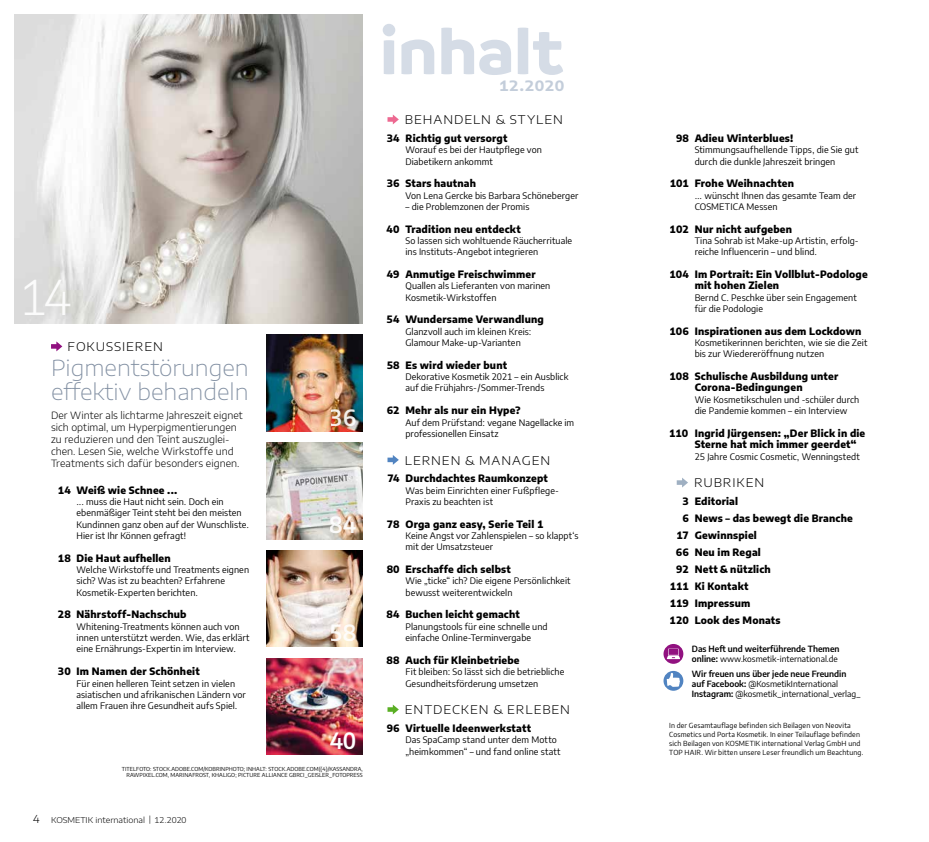
<style>
.page{position:relative;width:929px;height:842px;background:#fff}
.page>*{position:absolute;margin:0;border:0;box-sizing:border-box;transform-origin:0 0}
.t1{font:300 48px "Encode Sans";color:#fff}
.t2{font:200 22px/24px "Encode Sans Expanded";color:#818fa2}
.t3{font:600 22px "Encode Sans";letter-spacing:-.02em;color:#fff}
.t4{font:700 14px "Encode Sans Expanded";letter-spacing:.025em;color:#c3cdda}
.t5{font:300 12px "Encode Sans Expanded";letter-spacing:.075em;color:#000}
.t6{font:800 10px/11.3px "Encode Sans";letter-spacing:.015em;color:#000}
.t7{font:300 10px/12px "Encode Sans Semi Expanded";letter-spacing:.005em;color:#000}
.t8{font:9px/11.3px "Encode Sans";letter-spacing:.01em;color:#000}
.t9{font:600 8.4px/10px "Encode Sans";color:#000}
.t10{font:300 8px "Encode Sans Expanded";color:#000}
.t11{font:7px/8.8px "Encode Sans";letter-spacing:.02em;color:#000}
.t12{font:5.5px/6.5px "Encode Sans";letter-spacing:.015em;color:#000;text-align:right}
.s1{font-family:"Encode Sans Semi Expanded";font-size:11px}
.s2{font-weight:400}
</style>
<div class="page">
<img style="left:266px;top:334px;width:97px;height:97px">
<img style="left:266px;top:442px;width:97px;height:97px">
<img style="left:266px;top:550px;width:97px;height:96px">
<img style="left:266px;top:658px;width:97px;height:96px">
<svg style="left:663px;top:670px;width:20px;height:20px"></svg>
<svg style="left:667px;top:672px;width:13px;height:15px"></svg>
<svg style="left:663px;top:643px;width:20px;height:20px"></svg>
<svg style="left:667px;top:648px;width:13px;height:11px"></svg>
<img style="left:14px;top:14px;width:349px;height:309px">
<svg style="left:387px;top:114px;width:12px;height:10px"></svg>
<svg style="left:387px;top:455px;width:12px;height:9px"></svg>
<svg style="left:387px;top:704px;width:12px;height:10px"></svg>
<svg style="left:677px;top:478px;width:11px;height:9px"></svg>
<svg style="left:51px;top:341px;width:11px;height:10px"></svg>
<svg style="left:383px;top:24px;width:180px;height:51px"></svg>
<h1 class="t1" style="left:19px;top:263px;width:53px">14</h1>
<h3 class="t5" style="left:68px;top:338px;width:97px">FOKUSSIEREN</h3>
<h2 class="t2" style="left:51px;top:354px;width:199px">Pigmentstörungen effektiv behandeln</h2>
<p class="t7" style="left:51px;top:408px;width:193px">Der Winter als lichtarme Jahreszeit eignet sich optimal, um Hyperpigmentierungen zu reduzieren und den Teint auszuglei&shy;chen. Lesen Sie, welche Wirkstoffe und Treatments sich dafür besonders eignen.</p>
<p class="t6" style="left:58px;top:483px;width:121px">14 Weiß wie Schnee ...</p>
<p class="t8" style="left:77px;top:495px;width:174px">... muss die Haut nicht sein. Doch ein ebenmäßiger Teint steht bei den meisten Kundinnen ganz oben auf der Wunschliste.<br>Hier ist Ihr Können gefragt!</p>
<p class="t6" style="left:58px;top:551px;width:115px">18 Die Haut aufhellen</p>
<p class="t8" style="left:77px;top:563px;width:174px">Welche Wirkstoffe und Treatments eignen sich? Was ist zu beachten? Erfahrene<br>Kosmetik-Experten berichten.</p>
<p class="t6" style="left:58px;top:608px;width:130px">28 Nährstoff-Nachschub</p>
<p class="t8" style="left:77px;top:620px;width:174px">Whitening-Treatments können auch von innen unterstützt werden. Wie, das erklärt eine Ernährungs-Expertin im Interview.</p>
<p class="t6" style="left:58px;top:664px;width:143px">30 Im Namen der Schönheit</p>
<p class="t8" style="left:77px;top:677px;width:171px">Für einen helleren Teint setzen in vielen asiatischen und afrikanischen Ländern vor allem Frauen ihre Gesundheit aufs Spiel.</p>
<h2 class="t3" style="left:330px;top:401px;width:28px">36</h2>
<h2 class="t3" style="left:330px;top:509px;width:28px">84</h2>
<h2 class="t3" style="left:330px;top:616px;width:28px">58</h2>
<h2 class="t3" style="left:330px;top:724px;width:28px">40</h2>
<p class="t12" style="left:122px;top:765px;width:242px">TITELFOTO: STOCK.ADOBE.COM/KOBRINPHOTO; INHALT: STOCK.ADOBE.COM((4)/KASSANDRA,<br>RAWPIXEL.COM, MARINAFROST, KHALIGO; PICTURE ALLIANCE GBRCI_GEISLER_FOTOPRESS</p>
<p class="t10" style="left:33px;top:814px;width:155px"><span class="s1">4</span> KOSMETIK international | 12.2020</p>
<h3 class="t4" style="left:499px;top:75px;width:67px">12.2020</h3>
<h3 class="t5" style="left:405px;top:111px;width:160px">BEHANDELN &amp; STYLEN</h3>
<p class="t6" style="left:387px;top:132px;width:122px">34 Richtig gut versorgt</p>
<p class="t8" style="left:405px;top:144px;width:138px">Worauf es bei der Hautpflege von<br>Diabetikern ankommt</p>
<p class="t6" style="left:387px;top:177px;width:91px">36 Stars hautnah</p>
<p class="t8" style="left:405px;top:189px;width:174px">Von Lena Gercke bis Barbara Schöneberger</p>
<p class="t8" style="left:405px;top:200px;width:125px">– die Problemzonen der Promis</p>
<p class="t6" style="left:386px;top:222px;width:136px">40 Tradition neu entdeckt</p>
<p class="t8" style="left:405px;top:234px;width:168px">So lassen sich wohltuende Räucherrituale ins Instituts-Angebot integrieren</p>
<p class="t6" style="left:387px;top:268px;width:150px">49 Anmutige Freischwimmer</p>
<p class="t8" style="left:405px;top:280px;width:146px">Quallen als Lieferanten von marinen<br>Kosmetik-Wirkstoffen</p>
<p class="t6" style="left:387px;top:313px;width:159px">54 Wundersame Verwandlung</p>
<p class="t8" style="left:405px;top:325px;width:127px">Glanzvoll auch im kleinen Kreis:<br>Glamour Make-up-Varianten</p>
<p class="t6" style="left:387px;top:358px;width:122px">58 Es wird wieder bunt</p>
<p class="t8" style="left:405px;top:370px;width:164px">Dekorative Kosmetik 2021 – ein Ausblick auf die Frühjahrs-/Sommer-Trends</p>
<p class="t6" style="left:387px;top:404px;width:135px">62 Mehr als nur ein Hype?</p>
<p class="t8" style="left:405px;top:416px;width:170px">Auf dem Prüfstand: vegane Nagellacke im professionellen Einsatz</p>
<h3 class="t5" style="left:405px;top:451px;width:147px">LERNEN &amp; MANAGEN</h3>
<p class="t6" style="left:387px;top:472px;width:162px">74 Durchdachtes Raumkonzept</p>
<p class="t8" style="left:405px;top:484px;width:155px">Was beim Einrichten einer Fußpflege-<br>Praxis zu beachten ist</p>
<p class="t6" style="left:387px;top:517px;width:158px">78 Orga ganz easy, Serie Teil 1</p>
<p class="t8" style="left:405px;top:529px;width:174px">Keine Angst vor Zahlenspielen – so klappt‘s mit der Umsatzsteuer</p>
<p class="t6" style="left:387px;top:562px;width:126px">80 Erschaffe dich selbst</p>
<p class="t8" style="left:405px;top:575px;width:167px">Wie „ticke“ ich? Die eigene Persönlichkeit bewusst weiterentwickeln</p>
<p class="t6" style="left:386px;top:608px;width:135px">84 Buchen leicht gemacht</p>
<p class="t8" style="left:405px;top:620px;width:144px">Planungstools für eine schnelle und einfache Online-Terminvergabe</p>
<p class="t6" style="left:386px;top:653px;width:135px">88 Auch für Kleinbetriebe</p>
<p class="t8" style="left:405px;top:665px;width:160px">Fit bleiben: So lässt sich die betriebliche<br>Gesundheitsförderung umsetzen</p>
<h3 class="t5" style="left:405px;top:701px;width:167px">ENTDECKEN &amp; ERLEBEN</h3>
<p class="t6" style="left:387px;top:721px;width:146px">96 Virtuelle Ideenwerkstatt</p>
<p class="t8" style="left:405px;top:733px;width:157px">Das SpaCamp stand unter dem Motto „heimkommen“ – und fand online statt</p>
<p class="t6" style="left:676px;top:132px;width:119px">98 Adieu Winterblues!</p>
<p class="t8" style="left:694px;top:144px;width:165px">Stimmungsaufhellende Tipps, die Sie gut durch die dunkle Jahreszeit bringen</p>
<p class="t6" style="left:670px;top:177px;width:126px">101 Frohe Weihnachten</p>
<p class="t8" style="left:694px;top:189px;width:163px">... wünscht Ihnen das gesamte Team der<br>COSMETICA Messen</p>
<p class="t6" style="left:669px;top:222px;width:124px">102 Nur nicht aufgeben</p>
<p class="t8" style="left:694px;top:234px;width:165px">Tina Sohrab ist Make-up Artistin, erfolg&shy;reiche Influencerin – und blind.</p>
<p class="t6" style="left:694px;top:268px;width:174px;text-indent:-25px">104 Im Portrait: Ein Vollblut-Podologe mit hohen Zielen</p>
<p class="t8" style="left:694px;top:291px;width:164px">Bernd C. Peschke über sein Engagement für die Podologie</p>
<p class="t6" style="left:669px;top:324px;width:193px">106 Inspirationen aus dem Lockdown</p>
<p class="t8" style="left:694px;top:336px;width:174px">Kosmetikerinnen berichten, wie sie die Zeit bis zur Wiedereröffnung nutzen</p>
<p class="t6" style="left:694px;top:370px;width:145px;text-indent:-25px">108 Schulische Ausbildung unter<br>Corona-Bedingungen</p>
<p class="t8" style="left:694px;top:393px;width:166px">Wie Kosmetikschulen und -schüler durch die Pandemie kommen – ein Interview</p>
<p class="t6" style="left:694px;top:426px;width:172px;text-indent:-26px">110 Ingrid Jürgensen: „Der Blick in die<br>Sterne hat mich immer geerdet“</p>
<p class="t8" style="left:694px;top:450px;width:167px">25 Jahre Cosmic Cosmetic, Wenningstedt</p>
<h3 class="t5" style="left:694px;top:474px;width:72px">RUBRIKEN</h3>
<p class="t6" style="left:682px;top:494px;width:57px">3 Editorial</p>
<p class="t6" style="left:682px;top:511px;width:172px">6 News – das bewegt die Branche</p>
<p class="t6" style="left:676px;top:528px;width:82px">17 Gewinnspiel</p>
<p class="t6" style="left:676px;top:545px;width:86px">66 Neu im Regal</p>
<p class="t6" style="left:676px;top:562px;width:96px">92 Nett &amp; nützlich</p>
<p class="t6" style="left:670px;top:579px;width:80px">111 Ki Kontakt</p>
<p class="t6" style="left:670px;top:596px;width:82px">119 Impressum</p>
<p class="t6" style="left:669px;top:613px;width:112px">120 Look des Monats</p>
<p class="t9" style="left:692px;top:643px;width:149px">Das Heft und weiterführende Themen online: <span class="s2">www.kosmetik-international.de</span></p>
<p class="t9" style="left:692px;top:668px;width:171px">Wir freuen uns über jede neue Freundin auf Facebook: <span class="s2">@KosmetikInternational<br></span>Instagram: <span class="s2">@kosmetik_international_verlag_</span></p>
<p class="t11" style="left:669px;top:720px;width:196px">In der Gesamtauflage befinden sich Beilagen von Neovita Cosmetics und Porta Kosmetik. In einer Teilauflage befinden sich Beilagen von KOSMETIK international Verlag GmbH und TOP HAIR. Wir bitten unsere Leser freundlich um Beachtung.</p>
</div>
